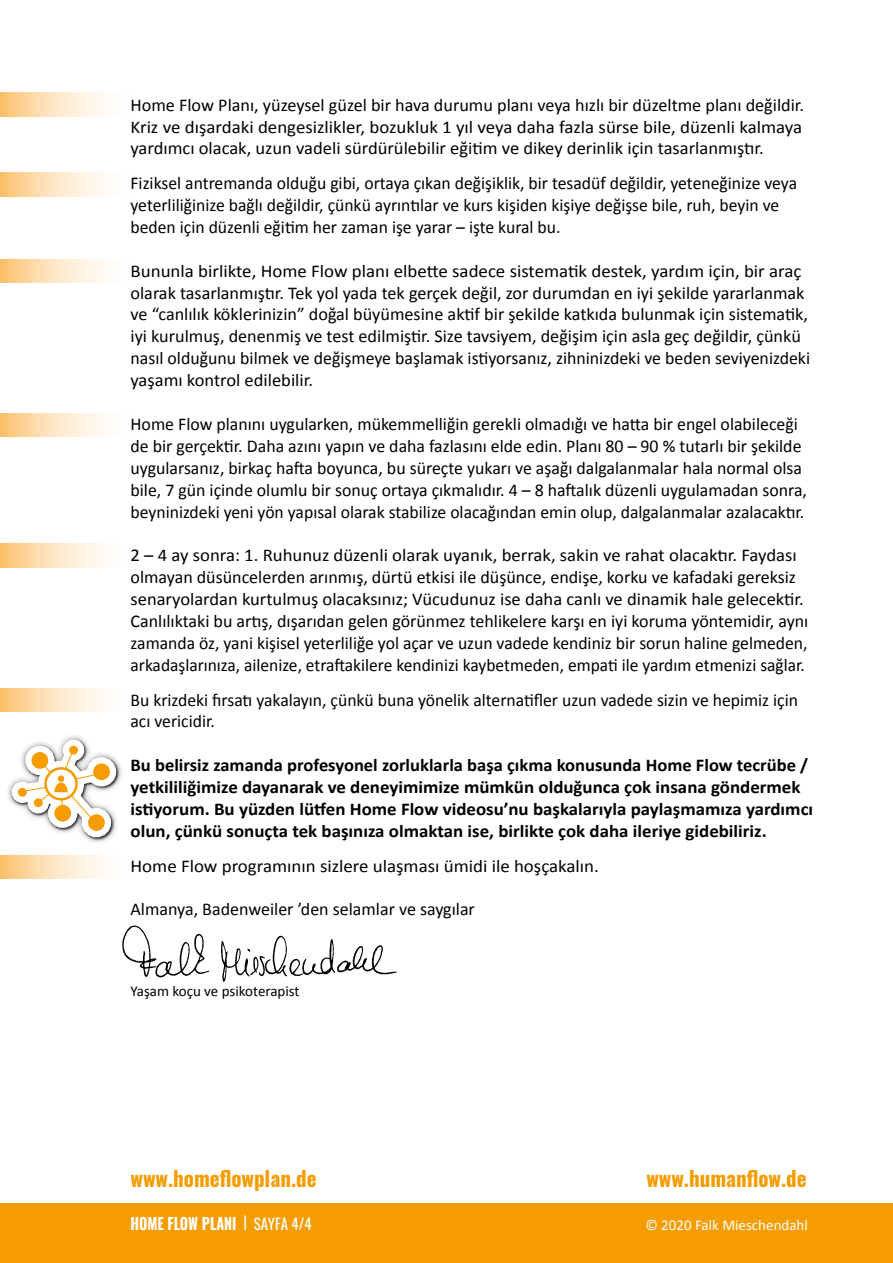
<style>
.page{position:relative;width:893px;height:1263px;background:#fff}
.page>*{position:absolute;margin:0;border:0;box-sizing:border-box;transform-origin:0 0}
.t1{font:700 21px "Oswald";color:#f59d00}
.t2{font:18px/21.9px "Calibri";color:#000}
.t3{font:18px/21.9px "Calibri";color:#000;scale:1.04 1}
.t4{font:18px/21.9px "Calibri";color:#000;scale:1.05 1}
.t5{font:700 18px/21.9px "Calibri";color:#000}
.t6{font:700 16.05px "Oswald";color:#fff;scale:.89 1}
.t7{font:15px "Calibri";color:#000}
.t8{font:15px "Calibri";color:#fff}
.s1{font-weight:400;font-size:15px}
</style>
<div class="page">
<div style="left:0;top:1203px;width:893px;height:60px;background:#f59d00"></div>
<svg style="left:0;top:93px;width:107px;height:23px"></svg>
<svg style="left:0;top:173px;width:107px;height:23px"></svg>
<svg style="left:0;top:259px;width:107px;height:23px"></svg>
<svg style="left:0;top:413px;width:107px;height:24px"></svg>
<svg style="left:0;top:544px;width:107px;height:23px"></svg>
<svg style="left:0;top:688px;width:107px;height:23px"></svg>
<svg style="left:0;top:855px;width:107px;height:23px"></svg>
<img style="left:122px;top:925px;width:276px;height:57px">
<svg style="left:10px;top:737px;width:110px;height:104px"></svg>
<p class="t2" style="left:131px;top:93px;width:675px;text-align:justify">Home Flow Planı, yüzeysel güzel bir hava durumu planı veya hızlı bir düzeltme planı değildir.<br>Kriz ve dışardaki dengesizlikler, bozukluk 1 yıl veya daha fazla sürse bile, düzenli kalmaya yardımcı olacak, uzun vadeli sürdürülebilir eğitim ve dikey derinlik için tasarlanmıştır.</p>
<p class="t2" style="left:131px;top:172px;width:668px">Fiziksel antremanda olduğu gibi, ortaya çıkan değişiklik, bir tesadüf değildir, yeteneğinize veya yeterliliğinize bağlı değildir, çünkü ayrıntılar ve kurs kişiden kişiye değişse bile, ruh, beyin ve beden için düzenli eğitim her zaman işe yarar – işte kural bu.</p>
<p class="t4" style="left:131px;top:259px;width:649px">Bununla birlikte, Home Flow planı elbette sadece sistematik destek, yardım için, bir araç olarak tasarlanmıştır. Tek yol yada tek gerçek değil, zor durumdan en iyi şekilde yararlanmak ve “canlılık köklerinizin” doğal büyümesine aktif bir şekilde katkıda bulunmak için sistematik, iyi kurulmuş, denenmiş ve test edilmiştir. Size tavsiyem, değişim için asla geç değildir, çünkü nasıl olduğunu bilmek ve değişmeye başlamak istiyorsanız, zihninizdeki ve beden seviyenizdeki yaşamı kontrol edilebilir.</p>
<p class="t2" style="left:131px;top:413px;width:678px">Home Flow planını uygularken, mükemmelliğin gerekli olmadığı ve hatta bir engel olabileceği de bir gerçektir. Daha azını yapın ve daha fazlasını elde edin. Planı 80 – 90 % tutarlı bir şekilde uygularsanız, birkaç hafta boyunca, bu süreçte yukarı ve aşağı dalgalanmalar hala normal olsa bile, 7 gün içinde olumlu bir sonuç ortaya çıkmalıdır. 4 – 8 haftalık düzenli uygulamadan sonra, beyninizdeki yeni yön yapısal olarak stabilize olacağından emin olup, dalgalanmalar azalacaktır.</p>
<p class="t3" style="left:131px;top:544px;width:653px">2 – 4 ay sonra: 1. Ruhunuz düzenli olarak uyanık, berrak, sakin ve rahat olacaktır. Faydası olmayan düsüncelerden arınmış, dürtü etkisi ile düşünce, endişe, korku ve kafadaki gereksiz senaryolardan kurtulmuş olacaksınız; Vücudunuz ise daha canlı ve dinamik hale gelecektir.<br>Canlılıktaki bu artış, dışarıdan gelen görünmez tehlikelere karşı en iyi koruma yöntemidir, aynı zamanda öz, yani kişisel yeterliliğe yol açar ve uzun vadede kendiniz bir sorun haline gelmeden, arkadaşlarınıza, ailenize, etraftakilere kendinizi kaybetmeden, empati ile yardım etmenizi sağlar.</p>
<p class="t2" style="left:131px;top:688px;width:669px">Bu krizdeki fırsatı yakalayın, çünkü buna yönelik alternatifler uzun vadede sizin ve hepimiz için acı vericidir.</p>
<p class="t5" style="left:131px;top:754px;width:684px">Bu belirsiz zamanda profesyonel zorluklarla başa çıkma konusunda Home Flow tecrübe / yetkililiğimize dayanarak ve deneyimimize mümkün olduğunca çok insana göndermek istiyorum. Bu yüzden lütfen Home Flow videosu’nu başkalarıyla paylaşmamıza yardımcı olun, çünkü sonuçta tek başınıza olmaktan ise, birlikte çok daha ileriye gidebiliriz.</p>
<p class="t4" style="left:131px;top:854px;width:448px">Home Flow programının sizlere ulaşması ümidi ile hoşçakalın.</p>
<p class="t2" style="left:131px;top:898px;width:346px">Almanya, Badenweiler ’den selamlar ve saygılar</p>
<p class="t7" style="left:131px;top:981px;width:171px">Yaşam koçu ve psikoterapist</p>
<p class="t1" style="left:131px;top:1167px;width:188px">www.homeflowplan.de</p>
<p class="t1" style="left:646px;top:1167px;width:162px">www.humanflow.de</p>
<p class="t6" style="left:131px;top:1215px;width:205px">HOME FLOW PLANI <span class="s1">| SAYFA 4/4</span></p>
<p class="t8" style="left:645px;top:1214px;width:164px">© 2020 Falk Mieschendahl</p>
</div>
